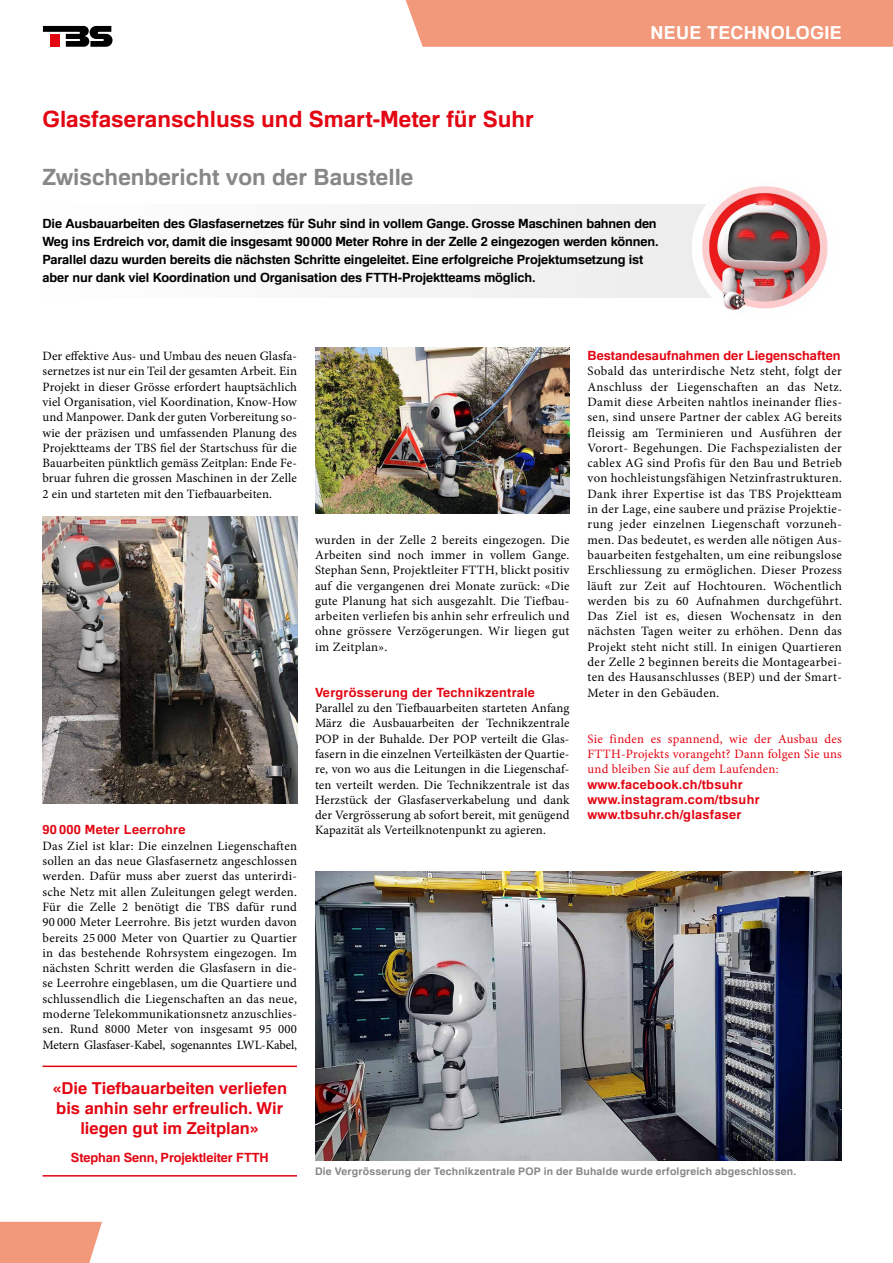
<style>
.page{position:relative;width:893px;height:1263px;background:#fff}
.page>*{position:absolute;margin:0;border:0;box-sizing:border-box;transform-origin:0 0}
.t1{font:700 22.5px "Familiar Pro";color:#e30613}
.t2{font:700 22.5px "Familiar Pro";color:#878787}
.t3{font:700 18px "Familiar Pro";letter-spacing:.02em;color:#fff}
.t4{font:700 16.5px/19.8px "Familiar Pro";color:#e30613;text-align:center}
.t5{font:12.75px/15.3px "Minion Pro";letter-spacing:.01em;color:#000;text-align:justify}
.t6{font:700 12.75px/18px "Familiar Pro";letter-spacing:-.01em;color:#000}
.t7{font:700 12.75px/15.3px "Familiar Pro";letter-spacing:.02em;color:#e30613}
.t8{font:12.75px/15.3px "Minion Pro";letter-spacing:.02em;color:#e30613;text-align:justify}
.t9{font:700 12.75px "Familiar Pro";color:#e30613}
.t10{font:700 12.75px "Familiar Pro";letter-spacing:-.01em;color:#e30613}
.t11{font:700 10.5px "Familiar Pro";letter-spacing:.02em;color:#878787}
</style>
<div class="page">
<div style="left:43px;top:204px;width:721px;height:94px;background:#f5f5f5"></div>
<img style="left:702px;top:186px;width:126px;height:124px">
<img style="left:315px;top:872px;width:527px;height:288px">
<div style="left:405px;top:0;width:488px;height:47px;background:#f3997b"></div>
<div style="left:0;top:1222px;width:102px;height:41px;background:#f3997b"></div>
<svg style="left:43px;top:26px;width:70px;height:21px"></svg>
<img style="left:43px;top:517px;width:254px;height:287px">
<hr style="left:43px;top:1065px;width:254px;height:2px;background:#e30613">
<hr style="left:43px;top:1175px;width:254px;height:1px;background:#e30613">
<img style="left:315px;top:348px;width:254px;height:165px">
<h1 class="t1" style="left:43px;top:105px;width:493px">Glasfaseranschluss und Smart-Meter für Suhr</h1>
<h2 class="t3" style="left:650px;top:22px;width:193px">NEUE TECHNOLOGIE</h2>
<h1 class="t2" style="left:43px;top:163px;width:372px">Zwischenbericht von der Baustelle</h1>
<p class="t6" style="left:43px;top:214px;width:618px">Die Ausbauarbeiten des Glasfasernetzes für Suhr sind in vollem Gange. Grosse Maschinen bahnen den Weg ins Erdreich vor, damit die insgesamt 90000 Meter Rohre in der Zelle 2 eingezogen werden können.<br>Parallel dazu wurden bereits die nächsten Schritte eingeleitet. Eine erfolgreiche Projektumsetzung ist aber nur dank viel Koordination und Organisation des FTTH-Projektteams möglich.</p>
<p class="t5" style="left:43px;top:348px;width:256px">Der effektive Aus- und Umbau des neuen Glasfa&shy;sernetzes ist nur ein Teil der gesamten Arbeit. Ein Projekt in dieser Grösse erfordert hauptsächlich viel Organisation, viel Koordination, Know-How und Manpower. Dank der guten Vorbereitung so&shy;wie der präzisen und umfassenden Planung des Projektteams der TBS fiel der Startschuss für die Bauarbeiten pünktlich gemäss Zeitplan: Ende Fe&shy;bruar fuhren die grossen Maschinen in der Zelle 2 ein und starteten mit den Tiefbauarbeiten.</p>
<p class="t7" style="left:43px;top:822px;width:145px">90 000 Meter Leerrohre</p>
<p class="t5" style="left:43px;top:838px;width:256px">Das Ziel ist klar: Die einzelnen Liegenschaften sollen an das neue Glasfasernetz angeschlossen werden. Dafür muss aber zuerst das unterirdi&shy;sche Netz mit allen Zuleitungen gelegt werden.<br>Für die Zelle 2 benötigt die TBS dafür rund 90 000 Meter Leerrohre. Bis jetzt wurden davon bereits 25 000 Meter von Quartier zu Quartier in das bestehende Rohrsystem eingezogen. Im nächsten Schritt werden die Glasfasern in die&shy;se Leerrohre eingeblasen, um die Quartiere und schlussendlich die Liegenschaften an das neue, moderne Telekommunikationsnetz anzuschlies&shy;sen. Rund 8000 Meter von insgesamt 95 000<br>Metern Glasfaser-Kabel, sogenanntes LWL-Kabel,</p>
<p class="t4" style="left:52px;top:1078px;width:236px">«Die Tiefbauarbeiten verliefen bis anhin sehr erfreulich. Wir liegen gut im Zeitplan»</p>
<p class="t10" style="left:71px;top:1149px;width:199px">Stephan Senn, Projektleiter FTTH</p>
<p class="t5" style="left:315px;top:532px;width:256px">wurden in der Zelle 2 bereits eingezogen. Die Arbeiten sind noch immer in vollem Gange.<br>Stephan Senn, Projektleiter FTTH, blickt positiv auf die vergangenen drei Monate zurück: «Die gute Planung hat sich ausgezahlt. Die Tiefbau&shy;arbeiten verliefen bis anhin sehr erfreulich und ohne grössere Verzögerungen. Wir liegen gut im Zeitplan».</p>
<p class="t7" style="left:315px;top:684px;width:221px">Vergrösserung der Technikzentrale</p>
<p class="t5" style="left:315px;top:700px;width:256px">Parallel zu den Tiefbauarbeiten starteten Anfang März die Ausbauarbeiten der Technikzentrale POP in der Buhalde. Der POP verteilt die Glas&shy;fasern in die einzelnen Verteilkästen der Quartie&shy;re, von wo aus die Leitungen in die Liegenschaf&shy;ten verteilt werden. Die Technikzentrale ist das Herzstück der Glasfaserverkabelung und dank der Vergrösserung ab sofort bereit, mit genügend Kapazität als Verteilknotenpunkt zu agieren.</p>
<p class="t9" style="left:587px;top:348px;width:255px">Bestandesaufnahmen der Liegenschaften</p>
<p class="t5" style="left:587px;top:364px;width:256px">Sobald das unterirdische Netz steht, folgt der Anschluss der Liegenschaften an das Netz.<br>Damit diese Arbeiten nahtlos ineinander flies&shy;sen, sind unsere Partner der cablex AG bereits fleissig am Terminieren und Ausführen der Vorort- Begehungen. Die Fachspezialisten der cablex AG sind Profis für den Bau und Betrieb von hochleistungsfähigen Netzinfrastrukturen.<br>Dank ihrer Expertise ist das TBS Projektteam in der Lage, eine saubere und präzise Projektie&shy;rung jeder einzelnen Liegenschaft vorzuneh&shy;men. Das bedeutet, es werden alle nötigen Aus&shy;bauarbeiten festgehalten, um eine reibungslose Erschliessung zu ermöglichen. Dieser Prozess läuft zur Zeit auf Hochtouren. Wöchentlich werden bis zu 60 Aufnahmen durchgeführt.<br>Das Ziel ist es, diesen Wochensatz in den nächsten Tagen weiter zu erhöhen. Denn das Projekt steht nicht still. In einigen Quartieren der Zelle 2 beginnen bereits die Montagearbei&shy;ten des Hausanschlusses (BEP) und der Smart-Meter in den Gebäuden.</p>
<p class="t8" style="left:587px;top:731px;width:256px">Sie finden es spannend, wie der Ausbau des FTTH-Projekts vorangeht? Dann folgen Sie uns und bleiben Sie auf dem Laufenden:</p>
<p class="t7" style="left:587px;top:776px;width:174px">www.facebook.ch/tbsuhr www.instagram.com/tbsuhr www.tbsuhr.ch/glasfaser</p>
<p class="t11" style="left:315px;top:1165px;width:483px">Die Vergrösserung der Technikzentrale POP in der Buhalde wurde erfolgreich abgeschlossen.</p>
</div>
